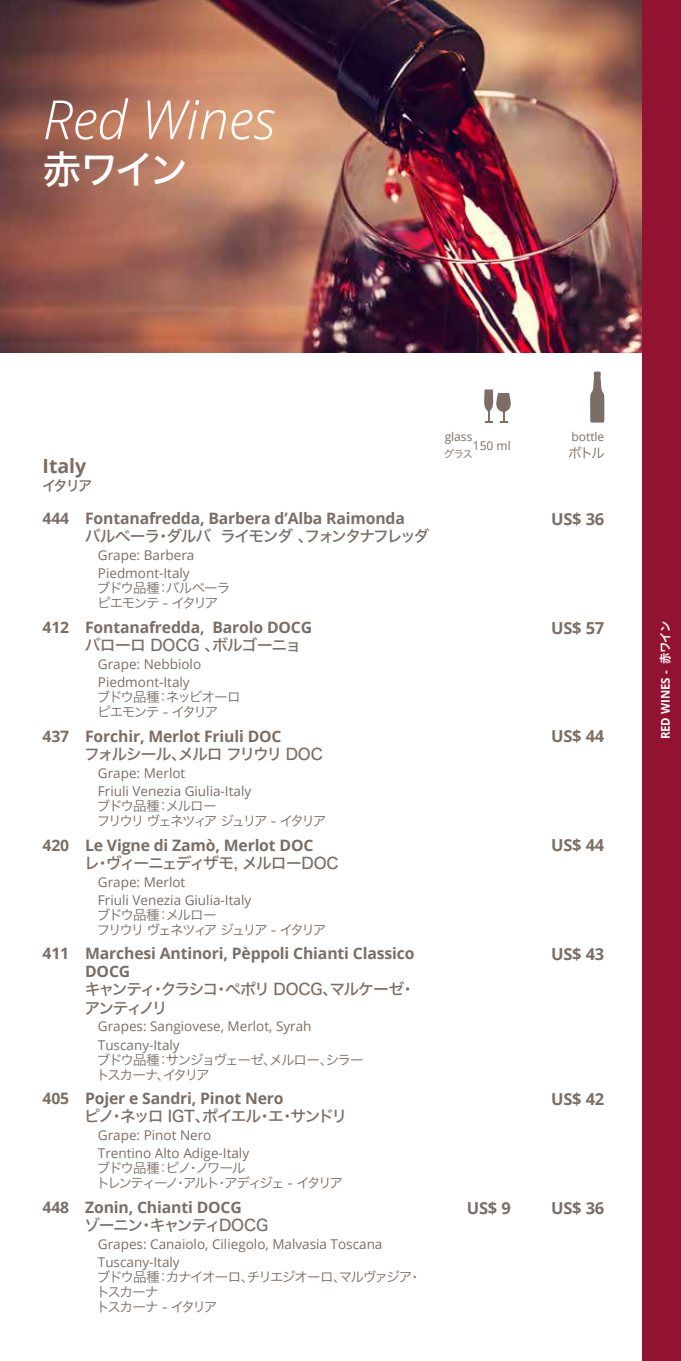
<style>
.page{position:relative;width:681px;height:1361px;background:#fff}
.page>*{position:absolute;margin:0;border:0;box-sizing:border-box;transform-origin:0 0}
.t1{font:italic 300 54px "Open Sans";color:#fff}
.t2{font:39px "Hiragino Sans W5";color:#fff}
.t3{font:700 19.5px "Open Sans";color:#7a6e66}
.t4{font:700 16.5px "Open Sans";letter-spacing:-.01em;color:#7a6e66}
.t5{font:700 15.75px/18px "Open Sans";letter-spacing:-.01em;color:#7a6e66}
.t6{font:15.75px/18px "Hiragino Sans W5";letter-spacing:-.09em;color:#7a6e66}
.t7{font:15.75px "Hiragino Sans W5";letter-spacing:-.04em;color:#7a6e66}
.t8{font:14.25px "Hiragino Sans W5";color:#7a6e66}
.t9{font:13.5px/18px "Open Sans";color:#7a6e66}
.t10{font:13.5px/15px "Hiragino Sans W3";letter-spacing:-.125em;color:#7a6e66}
.t11{font:13.5px/15px "Hiragino Sans W3";letter-spacing:-.15em;color:#7a6e66}
.t12{font:13.5px/15px "Hiragino Sans W3";letter-spacing:-.095em;color:#7a6e66}
.t13{font:12px "Open Sans";color:#7a6e66}
.t14{font:700 12px "Open Sans";color:#fff;scale:.95 1}
.t15{font:10.5px "Hiragino Sans W3";color:#7a6e66}
.s1{font-family:"Hiragino Sans W6";font-weight:400}
</style>
<div class="page">
<img style="left:0;top:0;width:642px;height:352px">
<svg style="left:484px;top:389px;width:26px;height:33px"></svg>
<svg style="left:590px;top:371px;width:14px;height:51px"></svg>
<div style="left:642px;top:0;width:38px;height:1361px;background:#911231"></div>
<h1 class="t1" style="left:43px;top:82px;width:234px">Red Wines</h1>
<h2 class="t2" style="left:43px;top:134px;width:147px">赤ワイン</h2>
<h3 class="t3" style="left:43px;top:452px;width:45px">Italy</h3>
<p class="t8" style="left:42px;top:473px;width:52px">イタリア</p>
<p class="t5" style="left:43px;top:509px;width:363px">444 Fontanafredda, Barbera d’Alba Raimonda</p>
<p class="t6" style="left:85px;top:526px;width:346px">バルベーラ・ダルバ ライモンダ 、フォンタナフレッダ</p>
<p class="t9" style="left:98px;top:546px;width:98px">Grape: Barbera<br>Piedmont-Italy</p>
<p class="t12" style="left:97px;top:579px;width:135px">ブドウ品種：バルベーラピエモンテ - イタリア</p>
<p class="t5" style="left:43px;top:618px;width:271px">412 Fontanafredda, Barolo DOCG</p>
<p class="t7" style="left:85px;top:631px;width:218px">バローロ DOCG 、ボルゴーニョ</p>
<p class="t9" style="left:98px;top:655px;width:105px">Grape: Nebbiolo<br>Piedmont-Italy</p>
<p class="t10" style="left:97px;top:688px;width:145px">ブドウ品種：ネッビオーロピエモンテ - イタリア</p>
<p class="t5" style="left:43px;top:726px;width:240px">437 Forchir, Merlot Friuli DOC</p>
<p class="t6" style="left:84px;top:744px;width:240px">フォルシール、メルロ フリウリ DOC</p>
<p class="t9" style="left:98px;top:763px;width:155px">Grape: Merlot<br>Friuli Venezia Giulia-Italy</p>
<p class="t11" style="left:97px;top:797px;width:231px">ブドウ品種：メルロー<br>フリウリ ヴェネツィア ジュリア - イタリア</p>
<p class="t5" style="left:43px;top:835px;width:272px">420 Le Vigne di Zamò, Merlot DOC</p>
<p class="t6" style="left:84px;top:853px;width:256px">レ・ヴィーニェディザモ, メルローDOC</p>
<p class="t9" style="left:98px;top:872px;width:155px">Grape: Merlot<br>Friuli Venezia Giulia-Italy</p>
<p class="t11" style="left:97px;top:906px;width:231px">ブドウ品種：メルロー<br>フリウリ ヴェネツィア ジュリア - イタリア</p>
<p class="t5" style="left:85px;top:944px;width:330px;text-indent:-43px">411 Marchesi Antinori, Pèppoli Chianti Classico<br>DOCG</p>
<p class="t6" style="left:84px;top:979px;width:332px">キャンティ・クラシコ・ペポリ DOCG、マルケーゼ・アンティノリ</p>
<p class="t9" style="left:98px;top:1017px;width:215px">Grapes: Sangiovese, Merlot, Syrah<br>Tuscany-Italy</p>
<p class="t10" style="left:96px;top:1051px;width:268px">ブドウ品種：サンジョヴェーゼ、メルロー、シラートスカーナ、イタリア</p>
<p class="t5" style="left:43px;top:1089px;width:242px">405 Pojer e Sandri, Pinot Nero</p>
<p class="t6" style="left:84px;top:1106px;width:264px">ピノ・ネッロ IGT、ポイエル・エ・サンドリ</p>
<p class="t9" style="left:98px;top:1126px;width:153px">Grape: Pinot Nero<br>Trentino Alto Adige-Italy</p>
<p class="t10" style="left:96px;top:1159px;width:248px">ブドウ品種：ピノ・ノワール<br>トレンティーノ・アルト・アディジェ - イタリア</p>
<p class="t5" style="left:43px;top:1198px;width:201px">448 Zonin, Chianti DOCG</p>
<p class="t6" style="left:84px;top:1215px;width:186px">ゾーニン・キャンティDOCG</p>
<p class="t9" style="left:98px;top:1235px;width:286px">Grapes: Canaiolo, Ciliegolo, Malvasia Toscana<br>Tuscany-Italy</p>
<p class="t10" style="left:96px;top:1268px;width:326px">ブドウ品種：カナイオーロ、チリエジオーロ、マルヴァジア・トスカーナ<br>トスカーナ - イタリア</p>
<p class="t13" style="left:444px;top:429px;width:29px">glass</p>
<p class="t13" style="left:472px;top:437px;width:39px">150 ml</p>
<p class="t15" style="left:443px;top:444px;width:31px">グラス</p>
<p class="t13" style="left:571px;top:429px;width:34px">bottle</p>
<p class="t10" style="left:568px;top:444px;width:38px">ボトル</p>
<p class="t4" style="left:551px;top:507px;width:55px">US$ 36</p>
<p class="t4" style="left:551px;top:616px;width:55px">US$ 57</p>
<p class="t4" style="left:551px;top:725px;width:55px">US$ 44</p>
<p class="t4" style="left:551px;top:833px;width:55px">US$ 44</p>
<p class="t4" style="left:551px;top:942px;width:55px">US$ 43</p>
<p class="t4" style="left:551px;top:1087px;width:55px">US$ 42</p>
<p class="t4" style="left:466px;top:1196px;width:46px">US$ 9</p>
<p class="t4" style="left:550px;top:1196px;width:55px">US$ 36</p>
<p class="t14" style="left:656px;top:739px;width:126px;rotate:-90deg">RED WINES - <span class="s1">赤ワイン</span></p>
</div>
